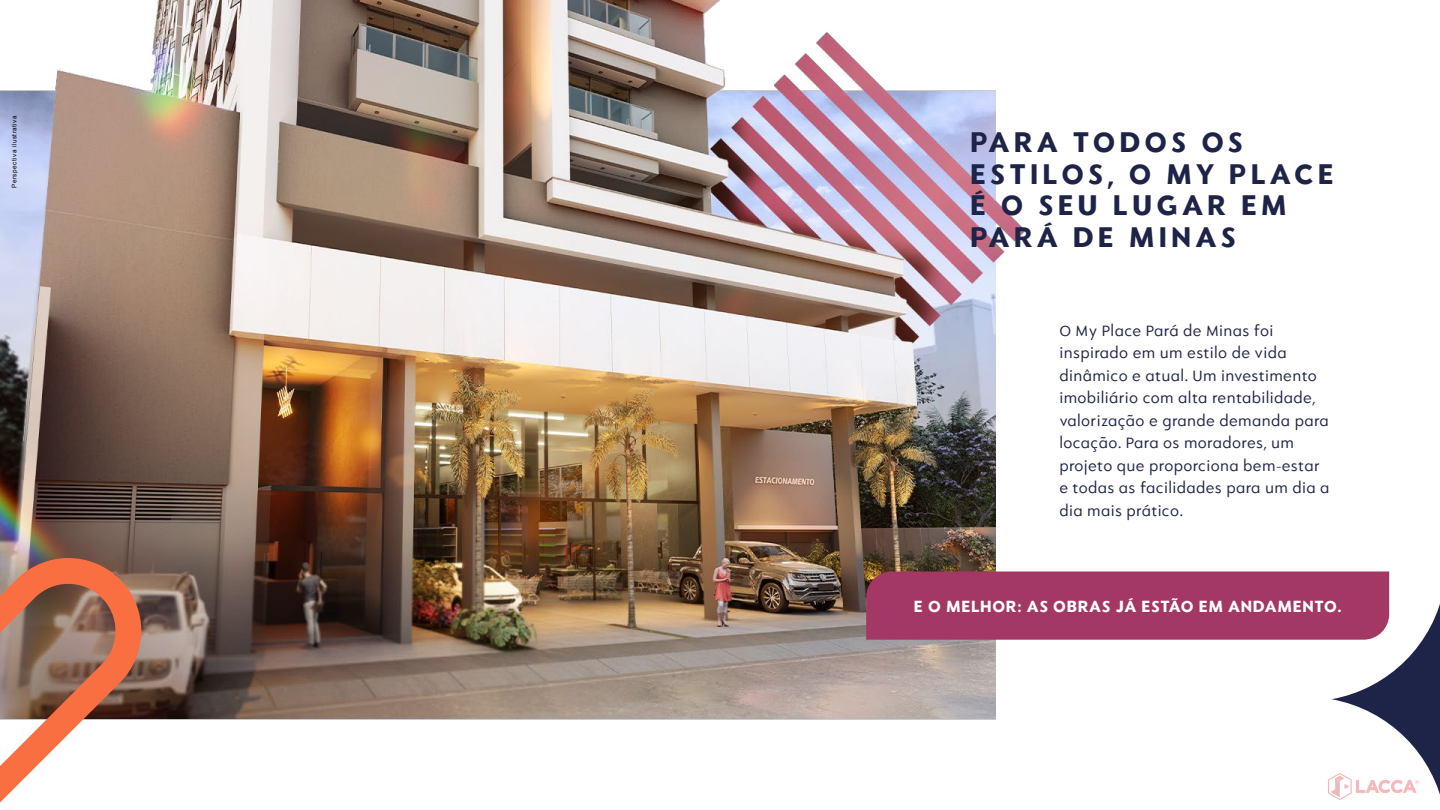
<style>
.page{position:relative;width:1440px;height:810px;background:#fff}
.page>*{position:absolute;margin:0;border:0;box-sizing:border-box;transform-origin:0 0}
.t1{font:31.58px/31.6px "PGF Now Bold";letter-spacing:.17em;color:#1e2348}
.t2{font:18px "PGF Now Bold";letter-spacing:.075em;color:#fff}
.t3{font:16.5px/22.5px "PGF Now Book";letter-spacing:.06em;color:#1e2348}
.t4{font:6.3px "Arial";letter-spacing:.08em;color:#000}
</style>
<div class="page">
<img style="left:0;top:0;width:1390px;height:720px">
<svg style="left:0;top:529px;width:171px;height:274px"></svg>
<svg style="left:866px;top:572px;width:574px;height:228px"></svg>
<p class="t4" style="left:10px;top:188px;width:74px;rotate:-90deg">Perspectiva ilustrativa</p>
<h1 class="t1" style="left:971px;top:126px;width:364px">PARA TODOS OS<br>ESTILOS, O MY PLACE<br>É O SEU LUGAR EM<br>PARÁ DE MINAS</h1>
<p class="t3" style="left:1060px;top:319px;width:271px">O My Place Pará de Minas foi inspirado em um estilo de vida dinâmico e atual. Um investimento imobiliário com alta rentabilidade, valorização e grande demanda para locação. Para os moradores, um projeto que proporciona bem-estar e todas as facilidades para um dia a dia mais prático.</p>
<p class="t2" style="left:914px;top:596px;width:429px">E O MELHOR: AS OBRAS JÁ ESTÃO EM ANDAMENTO.</p>
</div>
